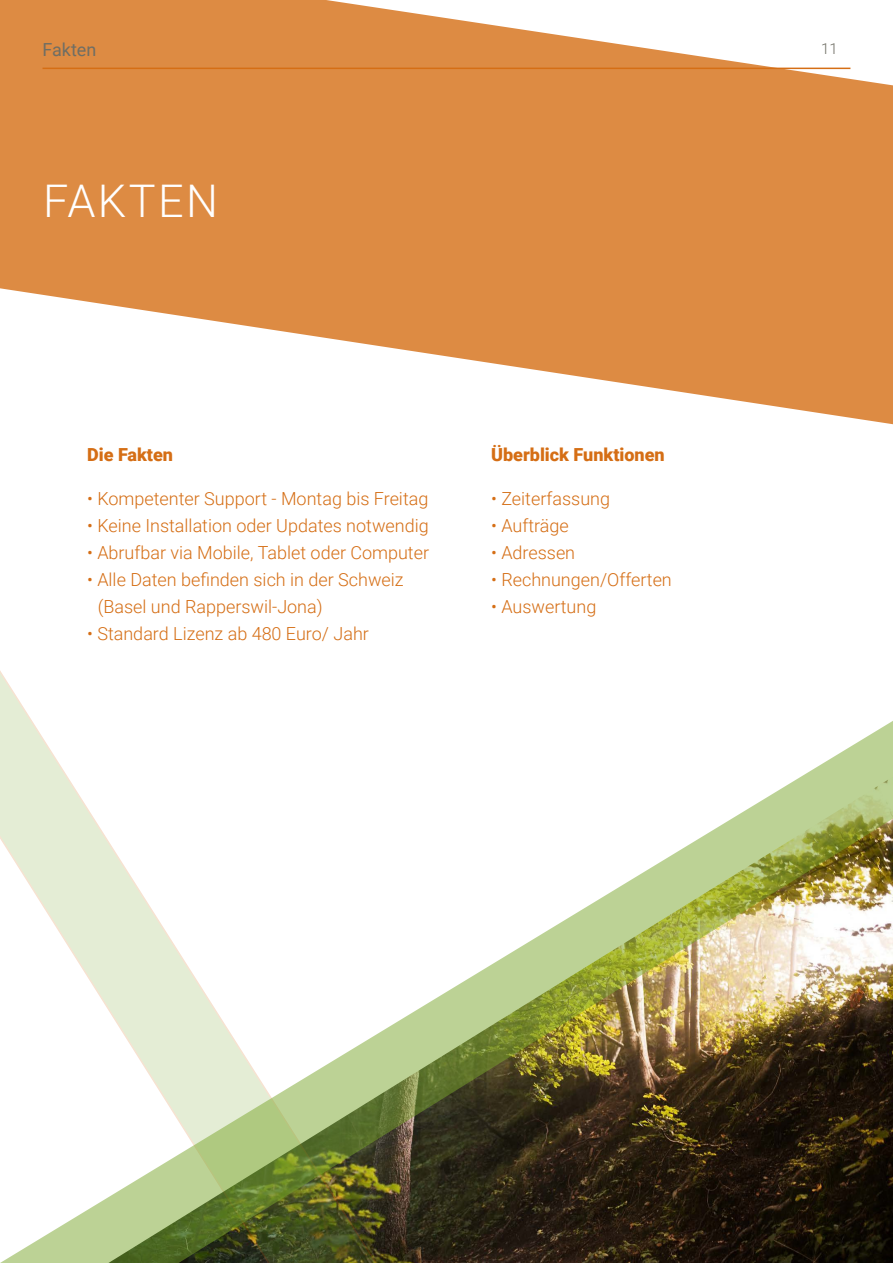
<style>
.page{position:relative;width:893px;height:1263px;background:#fff}
.page>*{position:absolute;margin:0;border:0;box-sizing:border-box;transform-origin:0 0}
.t1{font:300 45px "Roboto";letter-spacing:.055em;color:#fff}
.t2{font:300 18px/27px "Roboto";color:#d56e15}
.t3{font:900 18px "Roboto";color:#d56e15}
.t4{font:18px "Roboto";color:#6f6e64}
.t5{font:300 15px "Roboto";color:#6f6e64}
</style>
<div class="page">
<svg style="left:0;top:0;width:893px;height:425px;fill:#dd8b43"></svg>
<hr style="left:43px;top:68px;width:807px;height:1px;background:#d56e15">
<img style="left:0;top:721px;width:893px;height:542px">
<p class="t4" style="left:43px;top:37px;width:55px">Fakten</p>
<p class="t5" style="left:821px;top:38px;width:18px">11</p>
<h1 class="t1" style="left:43px;top:170px;width:176px">FAKTEN</h1>
<p class="t3" style="left:87px;top:442px;width:87px">Die Fakten</p>
<p class="t2" style="left:87px;top:484px;width:343px">• Kompetenter Support - Montag bis Freitag</p>
<p class="t2" style="left:87px;top:511px;width:343px">• Keine Installation oder Updates notwendig</p>
<p class="t2" style="left:87px;top:538px;width:343px">• Abrufbar via Mobile, Tablet oder Computer</p>
<p class="t2" style="left:98px;top:565px;width:308px;text-indent:-10px">• Alle Daten befinden sich in der Schweiz (Basel und Rapperswil-Jona)</p>
<p class="t2" style="left:87px;top:619px;width:283px">• Standard Lizenz ab 480 Euro/ Jahr</p>
<p class="t3" style="left:491px;top:442px;width:175px">Überblick Funktionen</p>
<p class="t2" style="left:491px;top:484px;width:120px">• Zeiterfassung</p>
<p class="t2" style="left:491px;top:511px;width:79px">• Aufträge</p>
<p class="t2" style="left:491px;top:538px;width:86px">• Adressen</p>
<p class="t2" style="left:491px;top:565px;width:182px">• Rechnungen/Offerten</p>
<p class="t2" style="left:491px;top:592px;width:107px">• Auswertung</p>
</div>
